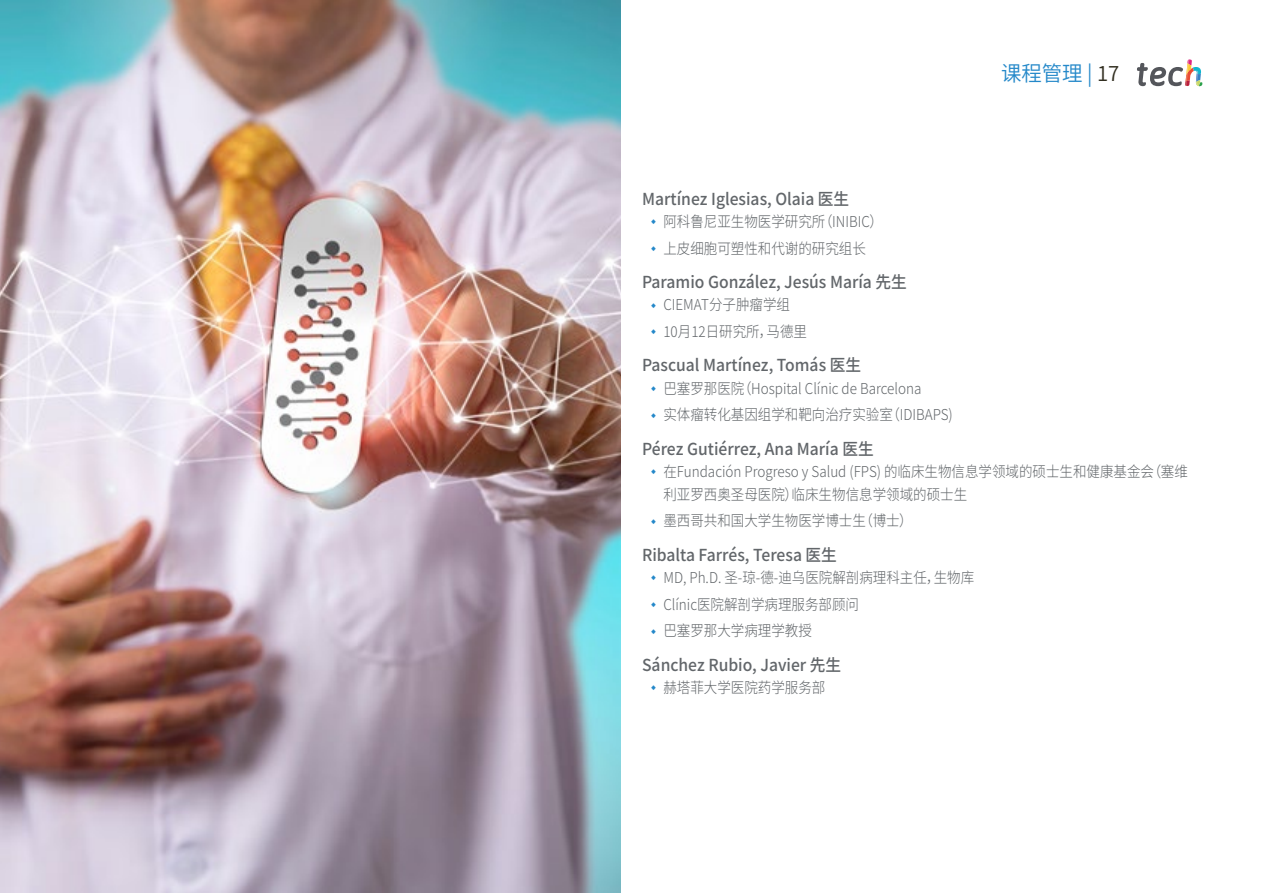
<style>
.page{position:relative;width:1263px;height:893px;background:#fff}
.page>*{position:absolute;margin:0;border:0;box-sizing:border-box;transform-origin:0 0}
.t1{font:21px "Source Han Sans CN";color:#2488c9}
.t2{font:500 16.5px "Source Han Sans CN";color:#62666a;scale:.95 1}
.t3{font:300 15px/26.7px "Source Han Sans CN";color:#62666a;scale:.9 1}
.s1{color:#312e20}
</style>
<div class="page">
<svg style="left:1137px;top:60px;width:65px;height:27px"></svg>
<img style="left:0;top:0;width:621px;height:893px">
<h1 class="t1" style="left:1001px;top:61px;width:120px">课程管理 | <span class="s1">17</span></h1>
<p class="t2" style="left:642px;top:189px;width:220px">Martínez Iglesias, Olaia 医生</p>
<p class="t3" style="left:663px;top:208px;width:245px">阿科鲁尼亚生物医学研究所（INIBIC）上皮细胞可塑性和代谢的研究组长</p>
<p class="t2" style="left:642px;top:273px;width:280px">Paramio González, Jesús María 先生</p>
<p class="t3" style="left:663px;top:292px;width:161px">CIEMAT分子肿瘤学组<br>10月12日研究所，马德里</p>
<p class="t2" style="left:642px;top:356px;width:232px">Pascual Martínez, Tomás 医生</p>
<p class="t3" style="left:663px;top:375px;width:323px">巴塞罗那医院（Hospital Clínic de Barcelona<br>实体瘤转化基因组学和靶向治疗实验室（IDIBAPS)</p>
<p class="t2" style="left:642px;top:439px;width:245px">Pérez Gutiérrez, Ana María 医生</p>
<p class="t3" style="left:663px;top:461px;width:584px;line-height:22.5px">在Fundación Progreso y Salud (FPS) 的临床生物信息学领域的硕士生和健康基金会（塞维利亚罗西奥圣母医院）临床生物信息学领域的硕士生</p>
<p class="t3" style="left:663px;top:508px;width:278px">墨西哥共和国大学生物医学博士生（博士）</p>
<p class="t2" style="left:642px;top:545px;width:206px">Ribalta Farrés, Teresa 医生</p>
<p class="t3" style="left:663px;top:564px;width:347px">MD, Ph.D. 圣-琼-德-迪乌医院解剖病理科主任，生物库<br>Clínic医院解剖学病理服务部顾问<br>巴塞罗那大学病理学教授</p>
<p class="t2" style="left:642px;top:655px;width:211px">Sánchez Rubio, Javier 先生</p>
<p class="t3" style="left:663px;top:675px;width:181px">赫塔菲大学医院药学服务部</p>
</div>
